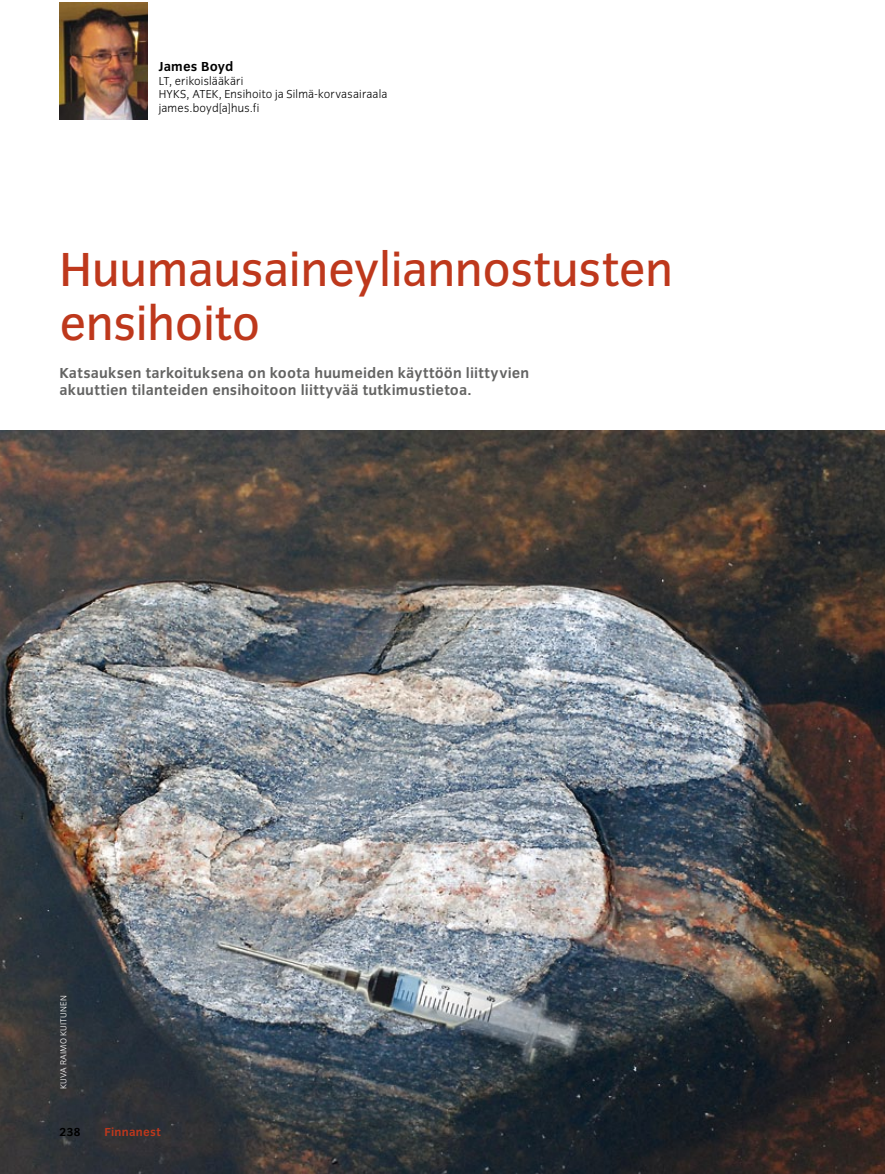
<style>
.page{position:relative;width:885px;height:1174px;background:#fff}
.page>*{position:absolute;margin:0;border:0;box-sizing:border-box;transform-origin:0 0}
.t1{font:49.5px/54.6px "Congress Sans";letter-spacing:-.005em;color:#be381c}
.t2{font:700 15px/16.5px "Congress Sans";letter-spacing:.015em;color:#646463}
.t3{font:700 13.5px "Congress Sans";letter-spacing:.015em;color:#000}
.t4{font:300 12px/13.5px "Congress Sans";letter-spacing:.02em;color:#000}
.t5{font:700 12px "Congress Sans";letter-spacing:.02em;color:#be381c}
.t6{font:700 12px "Congress Sans";color:#000}
.t7{font:300 9px "Congress Sans";letter-spacing:.035em;color:#fff}
</style>
<div class="page">
<img style="left:60px;top:3px;width:87px;height:116px">
<img style="left:0;top:430px;width:884px;height:744px">
<p class="t3" style="left:159px;top:59px;width:76px">James Boyd</p>
<p class="t4" style="left:159px;top:74px;width:230px">LT, erikoislääkäri<br>HYKS, ATEK, Ensihoito ja Silmä-korvasairaala james.boyd[a]hus.fi</p>
<h1 class="t1" style="left:60px;top:242px;width:615px">Huumausaineyliannostusten ensihoito</h1>
<p class="t2" style="left:60px;top:365px;width:471px">Katsauksen tarkoituksena on koota huumeiden käyttöön liittyvien akuuttien tilanteiden ensihoitoon liittyvää tutkimustietoa.</p>
<p class="t7" style="left:59px;top:1089px;width:94px;rotate:-90deg">kuva Raimo Kuitunen</p>
<p class="t6" style="left:60px;top:1125px;width:22px">238</p>
<p class="t5" style="left:104px;top:1125px;width:58px">Finnanest</p>
</div>
